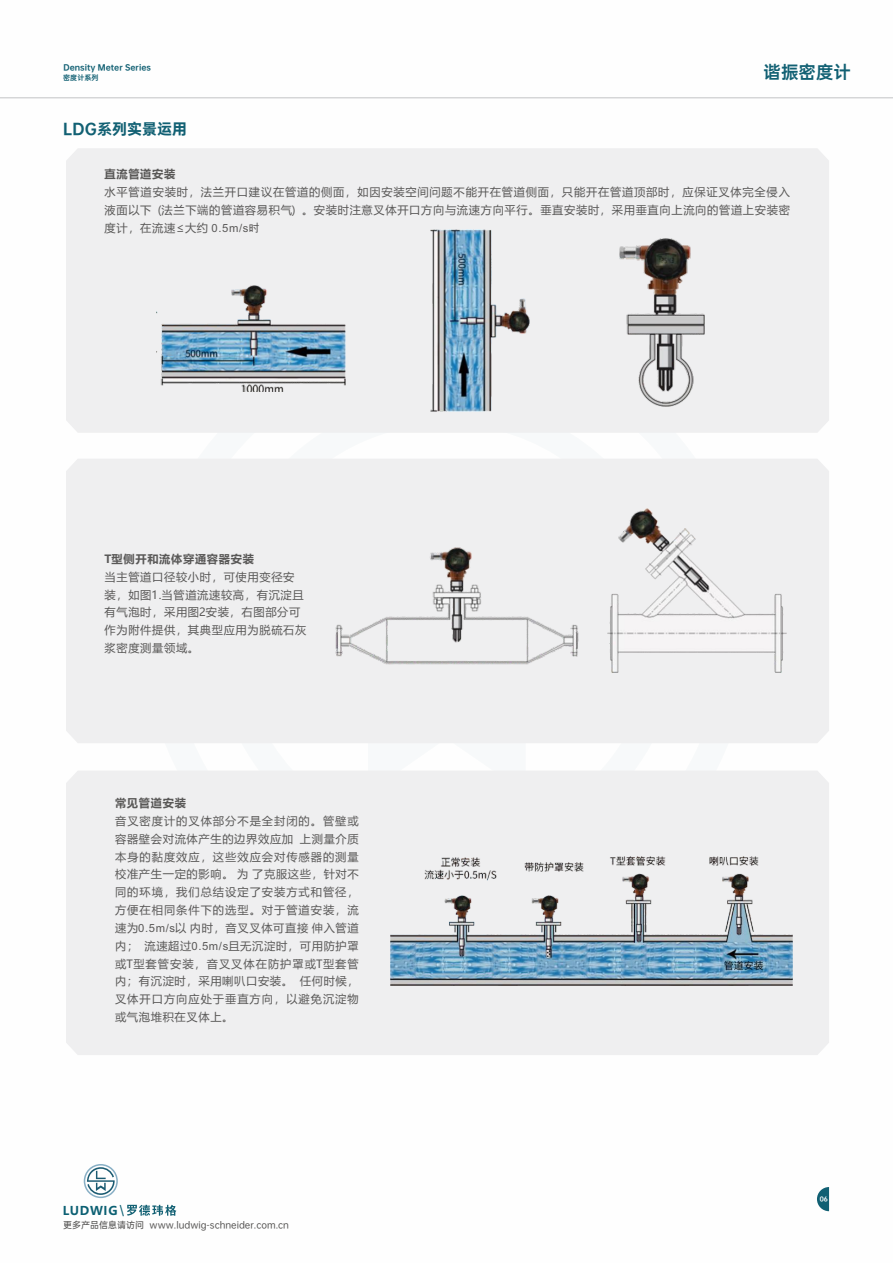
<style>
.page{position:relative;width:893px;height:1263px;background:#fff}
.page>*{position:absolute;margin:0;border:0;box-sizing:border-box;transform-origin:0 0}
.t1{font:17.55px "OPPO Sans B";color:#116073}
.t2{font:15px "OPPO Sans H";color:#116073}
.t3{font:700 12px "Microsoft Ya Hei";letter-spacing:.06em;color:#0c6073}
.t4{font:11.25px/17.9px "Microsoft Ya Hei";letter-spacing:.06em;color:#595857;text-align:justify}
.t5{font:700 11.25px "Microsoft Ya Hei";letter-spacing:.06em;color:#595857}
.t6{font:9px "OPPO Sans M";color:#595857}
.t7{font:7.8px "OPPO Sans H";color:#116073}
.t8{font:7.05px "OPPO Sans B";color:#116073}
.t9{font:6px "OPPO Sans H";color:#fff}
.s1{font-family:"Arial"}
.s2{font-family:"Arial Unicode MS"}
.s3{font-family:"Arial";font-weight:400;font-size:15.15px}
</style>
<div class="page">
<hr style="left:0;top:97px;width:893px;height:1px;background:#c9cacb">
<div style="left:66px;top:148px;width:763px;height:285px;background:#efeff0"></div>
<div style="left:66px;top:459px;width:763px;height:284px;background:#efeff0"></div>
<div style="left:66px;top:770px;width:763px;height:285px;background:#efeff0"></div>
<img style="left:431px;top:230px;width:98px;height:181px">
<img style="left:156px;top:285px;width:189px;height:106px">
<img style="left:620px;top:238px;width:84px;height:169px">
<img style="left:332px;top:542px;width:248px;height:125px">
<img style="left:608px;top:509px;width:179px;height:164px">
<img style="left:390px;top:856px;width:403px;height:129px">
<svg style="left:817px;top:1187px;width:12px;height:24px"></svg>
<svg style="left:84px;top:1164px;width:34px;height:34px"></svg>
<svg style="left:127px;top:1205px;width:49px;height:11px"></svg>
<p class="t7" style="left:63px;top:63px;width:89px">Density Meter Series</p>
<p class="t8" style="left:63px;top:74px;width:37px">密度计系列</p>
<h2 class="t2" style="left:63px;top:121px;width:125px">LDG系列实景运用</h2>
<h1 class="t1" style="left:763px;top:63px;width:89px">谐振密度计</h1>
<p class="t5" style="left:105px;top:169px;width:72px">直流管道安装</p>
<p class="t4" style="left:104px;top:184px;width:687px">水平管道安装时，法兰开口建议在管道的侧面，如因安装空间问题不能开在管道侧面，只能开在管道顶部时，应保证叉体完全侵入液面以下 (法兰下端的管道容易积气) 。安装时注意叉体开口方向与流速方向平行。垂直安装时，采用垂直向上流向的管道上安装密度计，在流速≤大约 <span class="s1">0.5m/s</span><span class="s2">时</span></p>
<p class="t5" style="left:105px;top:554px;width:151px">T型侧开和流体穿通容器安装</p>
<p class="t4" style="left:105px;top:569px;width:203px;text-align:left">当主管道口径较小时，可使用变径安装，如图1.当管道流速较高，有沉淀且有气泡时，采用图2安装，右图部分可作为附件提供，其典型应用为脱硫石灰浆密度测量领域。</p>
<p class="t5" style="left:115px;top:798px;width:72px">常见管道安装</p>
<p class="t4" style="left:115px;top:813px;width:245px">音叉密度计的叉体部分不是全封闭的。管壁或容器壁会对流体产生的边界效应加 上测量介质本身的黏度效应，这些效应会对传感器的测量校准产生一定的影响。 为 了克服这些，针对不同的环境，我们总结设定了安装方式和管径，方便在相同条件下的选型。对于管道安装，流速为<span class="s1">0.5m/s</span>以 内时，音叉叉体可直接 伸入管道内； 流速超过<span class="s1">0.5m/s</span>且无沉淀时，可用防护罩或T型套管安装，音叉叉体在防护罩或T型套管内；有沉淀时，采用喇叭口安装。 任何时候，叉体开口方向应处于垂直方向，以避免沉淀物或气泡堆积在叉体上。</p>
<p class="t3" style="left:63px;top:1205px;width:63px">LUDWIG <span class="s3">\</span></p>
<p class="t6" style="left:63px;top:1220px;width:227px">更多产品信息请访问 www.ludwig-schneider.com.cn</p>
<p class="t9" style="left:820px;top:1196px;width:10px">06</p>
</div>
